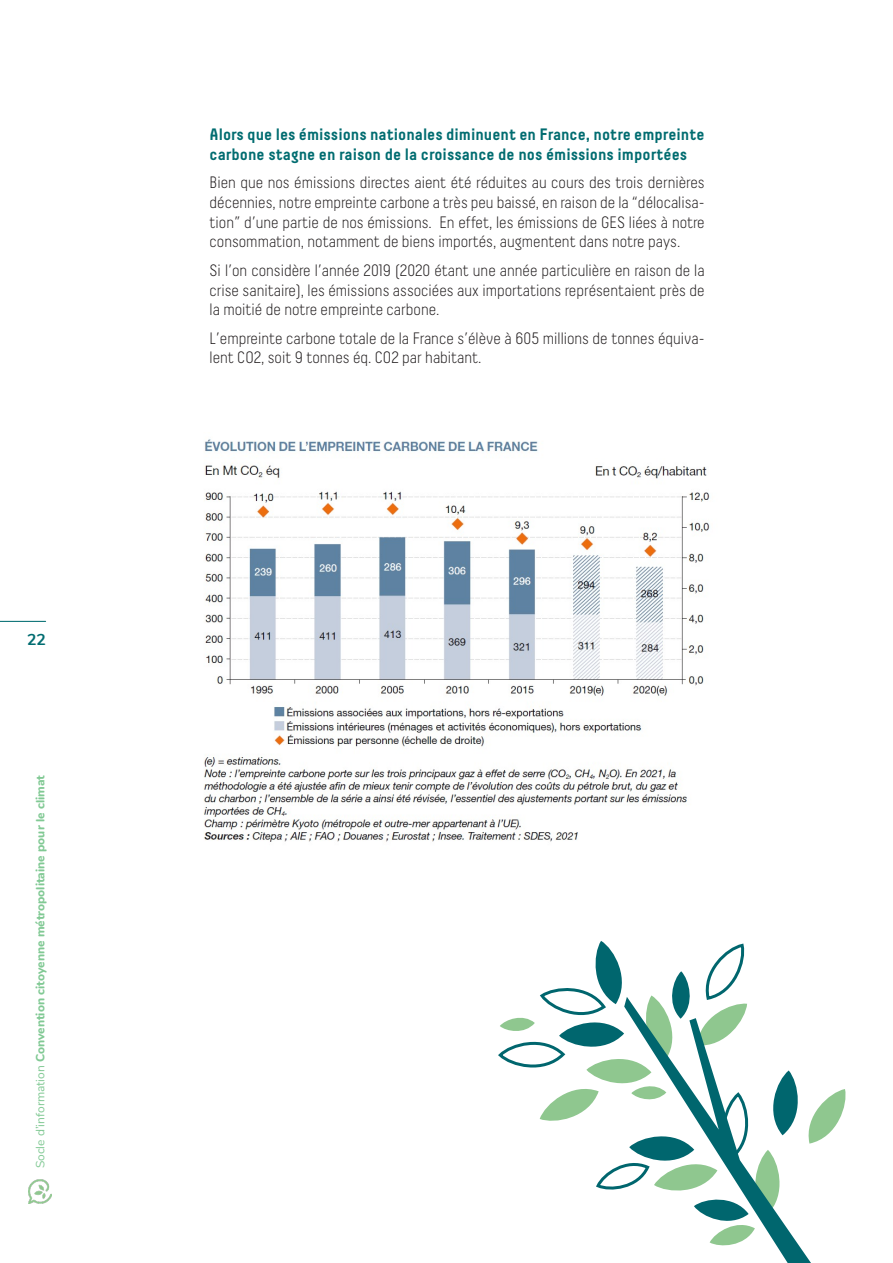
<style>
.page{position:relative;width:893px;height:1263px;background:#fff}
.page>*{position:absolute;margin:0;border:0;box-sizing:border-box;transform-origin:0 0}
.Texte_courant{font:300 16.5px/19.8px "Decima";color:#231f20;text-align:justify}
.Texte_courant-2{font:700 16.5px/19.8px "Decima";color:#006c70}
.t1{font:700 15.75px "Nunito";color:#006c70}
.t2{font:800 12px "Nunito";color:#81c994}
.s1{font-weight:400}
</style>
<div class="page">
<svg style="left:498px;top:941px;width:348px;height:249px"></svg>
<svg style="left:624px;top:997px;width:187px;height:266px"></svg>
<img style="left:203px;top:439px;width:507px;height:403px">
<hr style="left:0;top:621px;width:46px;height:1px;background:#006c70">
<img style="left:28px;top:1179px;width:23px;height:24px">
<p class="t1" style="left:27px;top:628px;width:20px">22</p>
<p class="t2" style="left:31px;top:1168px;width:395px;rotate:-90deg"><span class="s1">Socle d’information</span> Convention citoyenne métropolitaine pour le climat</p>
<p class="Texte_courant-2" style="left:210px;top:124px;width:497px">Alors que les émissions nationales diminuent en France, notre empreinte carbone stagne en raison de la croissance de nos émissions importées</p>
<p class="Texte_courant" style="left:210px;top:172px;width:497px">Bien que nos émissions directes aient été réduites au cours des trois dernières décennies, notre empreinte carbone a très peu baissé, en raison de la “délocalisa&shy;tion” d’une partie de nos émissions. En effet, les émissions de GES liées à notre consommation, notamment de biens importés, augmentent dans notre pays.</p>
<p class="Texte_courant" style="left:210px;top:260px;width:497px">Si l’on considère l’année 2019 (2020 étant une année particulière en raison de la crise sanitaire), les émissions associées aux importations représentaient près de la moitié de notre empreinte carbone.</p>
<p class="Texte_courant" style="left:210px;top:328px;width:497px">L’empreinte carbone totale de la France s’élève à 605 millions de tonnes équiva&shy;lent CO2, soit 9 tonnes éq. CO2 par habitant.</p>
</div>
